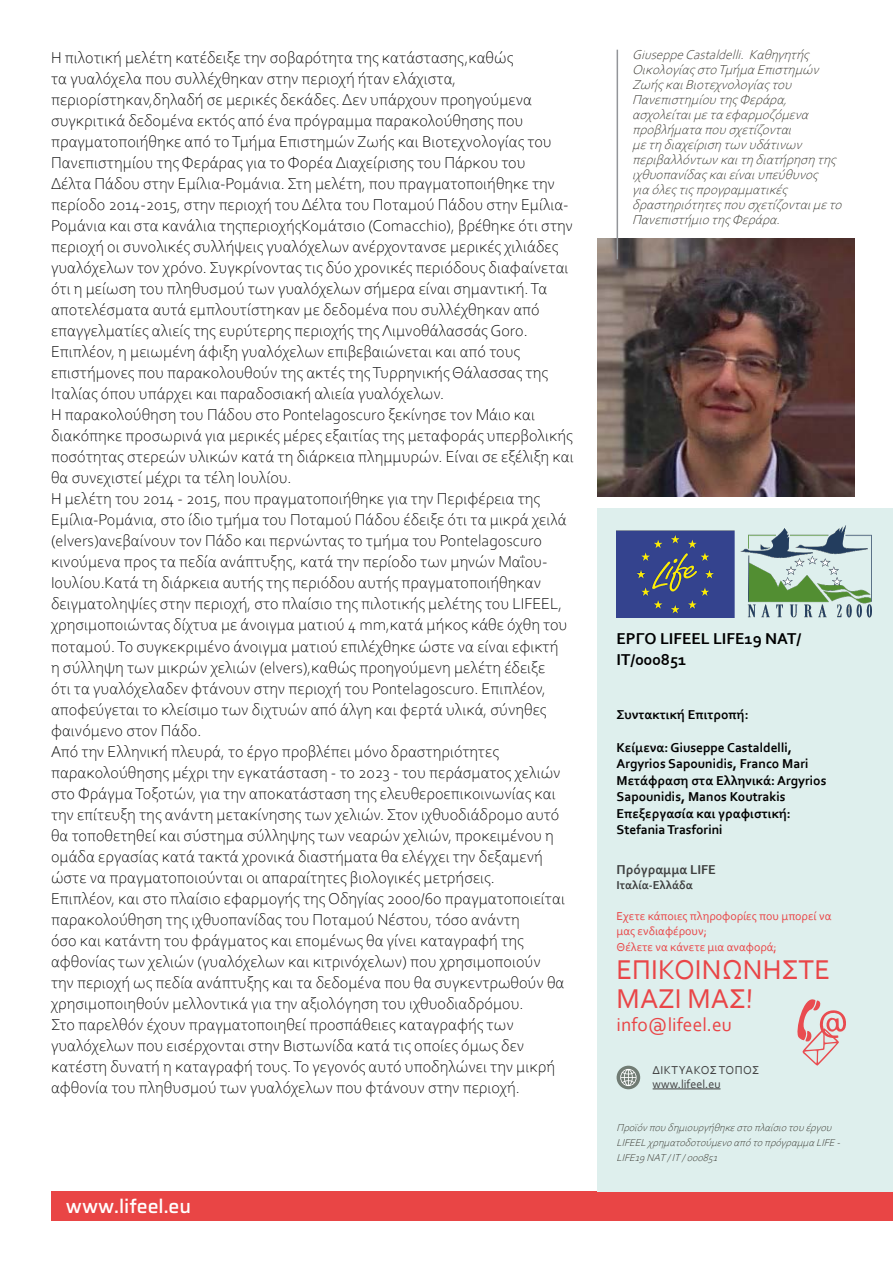
<style>
.page{position:relative;width:893px;height:1263px;background:#fff}
.page>*{position:absolute;margin:0;border:0;box-sizing:border-box;transform-origin:0 0}
.t1{font:28.5px/28.5px "Corbel";color:#e94547}
.t2{font:19.5px "Corbel";color:#e94547}
.t3{font:500 19.5px "Saira";color:#fff}
.t4{font:300 16.5px/21px "Corbel";color:#000}
.t5{font:700 16.5px/21px "Corbel";color:#000}
.t6{font:italic 300 13.5px/15px "Corbel";color:#2e2d25}
.t7{font:700 13.5px/16.5px "Corbel";color:#000}
.t8{font:700 13.5px "Corbel";color:#3e3f3f}
.t9{font:12px/15.5px "Corbel";color:#e94547}
.t10{font:12px/13.5px "Corbel";color:#3f3f40}
.t11{font:700 12px "Corbel";color:#3e3f3f}
.t12{font:italic 300 10.5px/15px "Corbel";color:#2e2d25}
</style>
<div class="page">
<div style="left:51px;top:1191px;width:842px;height:29px;background:#e94545"></div>
<div style="left:597px;top:508px;width:296px;height:683px;background:#deefed"></div>
<hr style="left:653px;top:1088px;width:67px;height:1px;background:#3f3f40">
<div style="left:617px;top:1066px;width:23px;height:23px;background:#717c74;border-radius:50%"></div>
<svg style="left:620px;top:1069px;width:17px;height:17px"></svg>
<svg style="left:797px;top:999px;width:49px;height:67px"></svg>
<img style="left:617px;top:526px;width:255px;height:91px">
<img style="left:597px;top:239px;width:258px;height:257px">
<hr style="left:617px;top:50px;width:1px;height:209px;background:#939599">
<p class="t4" style="left:51px;top:47px;width:524px">Η πιλοτική μελέτη κατέδειξε την σοβαρότητα της κατάστασης,καθώς<br>τα γυαλόχελα που συλλέχθηκαν στην περιοχή ήταν ελάχιστα, περιορίστηκαν,δηλαδή σε μερικές δεκάδες. Δεν υπάρχουν προηγούμενα συγκριτικά δεδομένα εκτός από ένα πρόγραμμα παρακολούθησης που πραγματοποιήθηκε από το Τμήμα Επιστημών Ζωής και Βιοτεχνολογίας του Πανεπιστημίου της Φεράρας για το Φορέα Διαχείρισης του Πάρκου του<br>Δέλτα Πάδου στην Εμίλια-Ρομάνια. Στη μελέτη, που πραγματοποιήθηκε την περίοδο 2014-2015, στην περιοχή του Δέλτα του Ποταμού Πάδου στην Εμίλια-Ρομάνια και στα κανάλια τηςπεριοχήςΚομάτσιο (Comacchio), βρέθηκε ότι στην περιοχή οι συνολικές συλλήψεις γυαλόχελων ανέρχοντανσε μερικές χιλιάδες γυαλόχελων τον χρόνο. Συγκρίνοντας τις δύο χρονικές περιόδους διαφαίνεται ότι η μείωση του πληθυσμού των γυαλόχελων σήμερα είναι σημαντική. Τα αποτελέσματα αυτά εμπλουτίστηκαν με δεδομένα που συλλέχθηκαν από επαγγελματίες αλιείς της ευρύτερης περιοχής της Λιμνοθάλασσάς Goro.<br>Επιπλέον, η μειωμένη άφιξη γυαλόχελων επιβεβαιώνεται και από τους επιστήμονες που παρακολουθούν της ακτές της Τυρρηνικής Θάλασσας της<br>Ι ταλίας όπου υπάρχει και παραδοσιακή αλιεία γυαλόχελων.<br>Η παρακολούθηση του Πάδου στο Pontelagoscuro ξεκίνησε τον Μάιο και διακόπηκε προσωρινά για μερικές μέρες εξαιτίας της μεταφοράς υπερβολικής ποσότητας στερεών υλικών κατά τη διάρκεια πλημμυρών. Είναι σε εξέλιξη και θα συνεχιστεί μέχρι τα τέλη Ι ουλίου.<br>Η μελέτη του 2014 - 2015, που πραγματοποιήθηκε για την Περιφέρεια της Εμίλια-Ρομάνια, στο ίδιο τμήμα του Ποταμού Πάδου έδειξε ότι τα μικρά χειλά (elvers)ανεβαίνουν τον Πάδο και περνώντας το τμήμα του Pontelagoscuro κινούμενα προς τα πεδία ανάπτυξης, κατά την περίοδο των μηνών Μαΐου-<br>Ι ουλίου.Κατά τη διάρκεια αυτής της περιόδου αυτής πραγματοποιήθηκαν δειγματοληψίες στην περιοχή, στο πλαίσιο της πιλοτικής μελέτης του LIFEEL, χρησιμοποιώντας δίχτυα με άνοιγμα ματιού 4 mm,κατά μήκος κάθε όχθη του ποταμού. Το συγκεκριμένο άνοιγμα ματιού επιλέχθηκε ώστε να είναι εφικτή<br>η σύλληψη των μικρών χελιών (elvers),καθώς προηγούμενη μελέτη έδειξε<br>ότι τα γυαλόχελαδεν φτάνουν στην περιοχή του Pontelagoscuro. Επιπλέον, αποφεύγεται το κλείσιμο των διχτυών από άλγη και φερτά υλικά, σύνηθες φαινόμενο στον Πάδο.<br>Από την Ελληνική πλευρά, το έργο προβλέπει μόνο δραστηριότητες παρακολούθησης μέχρι την εγκατάσταση - το 2023 - του περάσματος χελιών στο Φράγμα Τοξοτών, για την αποκατάσταση της ελευθεροεπικοινωνίας και την επίτευξη της ανάντη μετακίνησης των χελιών. Στον ιχθυοδιάδρομο αυτό θα τοποθετηθεί και σύστημα σύλληψης των νεαρών χελιών, προκειμένου η ομάδα εργασίας κατά τακτά χρονικά διαστήματα θα ελέγχει την δεξαμενή ώστε να πραγματοποιούνται οι απαραίτητες βιολογικές μετρήσεις.<br>Επιπλέον, και στο πλαίσιο εφαρμογής της Οδηγίας 2000/60 πραγματοποιείται παρακολούθηση της ιχθυοπανίδας του Ποταμού Νέστου, τόσο ανάντη<br>όσο και κατάντη του φράγματος και επομένως θα γίνει καταγραφή της αφθονίας των χελιών (γυαλόχελων και κιτρινόχελων) που χρησιμοποιούν<br>την περιοχή ως πεδία ανάπτυξης και τα δεδομένα που θα συγκεντρωθούν θα χρησιμοποιηθούν μελλοντικά για την αξιολόγηση του ιχθυοδιαδρόμου.<br>Στο παρελθόν έχουν πραγματοποιηθεί προσπάθειες καταγραφής των γυαλόχελων που εισέρχονται στην Βιστωνίδα κατά τις οποίες όμως δεν κατέστη δυνατή η καταγραφή τους. Το γεγονός αυτό υποδηλώνει την μικρή αφθονία του πληθυσμού των γυαλόχελων που φτάνουν στην περιοχή.</p>
<p class="t6" style="left:632px;top:46px;width:215px">GiuseppeCastaldelli. Καθηγητής<br>Ο ικολογίαςστοΤμήμαΕπιστημών<br>ΖωήςκαιΒιοτεχνολογίαςτου<br>ΠανεπιστημίουτηςΦεράρα, ασχολείταιμεταεφαρμοζόμενα προβλήματαπουσχετίζονται μετηδιαχείρισητωνυδάτινων περιβαλλόντωνκαιτηδιατήρησητης ιχθυοπανίδαςκαιείναιυπεύθυνος γιαόλεςτιςπρογραμματικές δραστηριότητεςπουσχετίζονταιμετο<br>ΠανεπιστήμιοτηςΦεράρα.</p>
<p class="t5" style="left:617px;top:627px;width:186px">ΕΡΓΟ LIFEEL LIFE19 NAT/<br>IT/000851</p>
<p class="t7" style="left:617px;top:706px;width:134px">Συντακτική Επιτροπή:</p>
<p class="t7" style="left:617px;top:739px;width:211px">Κείμενα: Giuseppe Castaldelli,<br>Argyrios Sapounidis, Franco Mari<br>Μετάφραση στα Ελληνικά: Argyrios<br>Sapounidis, Manos Koutrakis<br>Επεξεργασία και γραφιστική:<br>Stefania Trasforini</p>
<p class="t8" style="left:617px;top:861px;width:101px">Πρόγραμμα LIFE</p>
<p class="t11" style="left:617px;top:878px;width:78px">Ιταλία-Ελλάδα</p>
<p class="t9" style="left:617px;top:908px;width:216px">Έχετε κάποιες πληροφορίες που μπορεί να μας ενδιαφέρουν;<br>Θέλετε να κάνετε μια αναφορά;</p>
<h1 class="t1" style="left:617px;top:955px;width:215px">ΕΠΙΚΟΙΝΩΝΗΣΤΕ<br>ΜΑΖΙ ΜΑΣ!</h1>
<p class="t2" style="left:617px;top:1012px;width:117px">info@lifeel.eu</p>
<p class="t10" style="left:652px;top:1063px;width:108px">ΔΙΚΤΥΑΚΌΣ ΤΌΠΟΣ www.lifeel.eu</p>
<p class="t12" style="left:617px;top:1120px;width:228px">Προϊόνπουδημιουργήθηκεστοπλαίσιοτουέργου<br>LIFEELχρηματοδοτούμενοαπότοπρόγραμμαLIFE-<br>LIFE19NAT/IT/000851</p>
<p class="t3" style="left:66px;top:1191px;width:127px">www.lifeel.eu</p>
</div>
